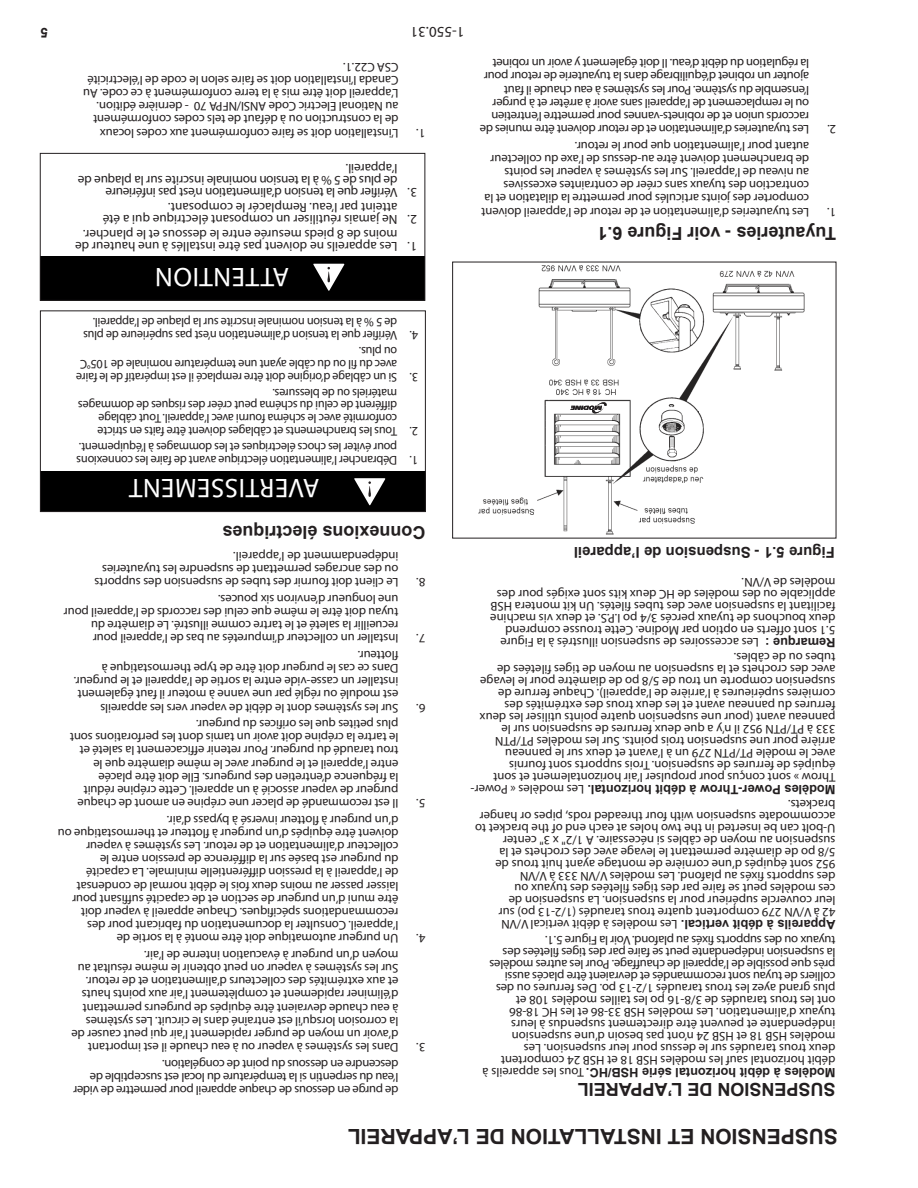
<style>
.page{position:relative;width:918px;height:1188px;background:#fff}
.page>*{position:absolute;margin:0;border:0;box-sizing:border-box;transform-origin:0 0}
.t1{font:27px "Myriad Pro";letter-spacing:.02em;color:#fff}
.t2{font:700 21px "Arial";color:#231f20}
.t3{font:700 18px "Arial";color:#231f20}
.t4{font:700 15px "Arial";color:#231f20}
.t5{font:15px "Myriad Pro";color:#231f20}
.t6{font:700 13.5px "Arial";color:#231f20}
.t7{font:13.2px/12px "Myriad Pro";color:#231f20}
.t8{font:13.2px/12px "Myriad Pro";letter-spacing:-.02em;color:#231f20}
.t9{font:12.75px/13.2px "Myriad Pro";letter-spacing:-.01em;color:#231f20}
.t10{font:12.75px/12.8px "Myriad Pro";letter-spacing:-.01em;color:#231f20;scale:.96 1}
.t11{font:700 12.75px "Arial";color:#231f20}
.s1{font-family:"Myriad Pro";font-weight:400}
.s2{font-family:"Arial";font-weight:700}
</style>
<div class="page">
<img style="left:478px;top:265px;width:327px;height:270px">
<svg style="left:570px;top:402px;width:36px;height:11px"></svg>
<div style="left:40px;top:472px;width:386px;height:40px;background:#000"></div>
<div style="left:40px;top:310px;width:386px;height:202px;border:1px solid #231f20"></div>
<div style="left:40px;top:256px;width:385px;height:44px;background:#000"></div>
<div style="left:40px;top:153px;width:385px;height:148px;border:1px solid #231f20"></div>
<svg style="left:354px;top:478px;width:32px;height:28px"></svg>
<svg style="left:313px;top:264px;width:32px;height:27px"></svg>
<p class="t6" style="left:48px;top:40px;width:9px;rotate:-180deg">5</p>
<p class="t5" style="left:464px;top:38px;width:55px;rotate:-180deg">1-550.31</p>
<p class="t9" style="left:398px;top:139px;width:317px;text-indent:-27px;rotate:-180deg">1. L’installation doit se faire conformément aux codes locaux<br>de la construction ou à défaut de tels codes conformément au National Electric Code ANSI/NFPA 70 - dernière édition.<br>L’appareil doit être mis à la terre conformément à ce code. Au Canada l’installation doit se faire selon le code de l’électricité CSA C22.1.</p>
<p class="t8" style="left:398px;top:197px;width:321px;text-indent:-20px;rotate:-180deg">3. Vérifier que la tension d’alimentation n’est pas inférieure<br>de plus de 5 % à la tension nominale inscrite sur la plaque de l’appareil.</p>
<p class="t7" style="left:398px;top:224px;width:296px;text-indent:-20px;rotate:-180deg">2. Ne jamais réutiliser un composant électrique qui a été atteint par l’eau. Remplacér le composant.</p>
<p class="t7" style="left:398px;top:252px;width:324px;text-indent:-20px;rotate:-180deg">1. Les appareils ne doivent pas être installés à une hauteur de moins de 8 pieds mesurée entre le dessous et le plancher.</p>
<h1 class="t1" style="left:289px;top:287px;width:135px;rotate:-180deg">ATTENTION</h1>
<p class="t9" style="left:809px;top:135px;width:331px;text-indent:-27px;rotate:-180deg">2. Les tuyauteries d’alimentation et de retour doivent être munies de raccords union et de robinets-vannes pour permettre l’entretien ou le remplacement de l’appareil sans avoir à arrêter et à purger l’ensemble du système. Pour les systèmes à eau chaude il faut ajouter un robinet d’équilibrage dans la tuyauterie de retour pour la régulation du débit d’eau. Il doit également y avoir un robinet</p>
<p class="t9" style="left:809px;top:218px;width:329px;text-indent:-27px;rotate:-180deg">1. Les tuyauteries d’alimentation et de retour de l’appareil doivent comporter des joints articulés pour permettre la dilatation et la contraction des tuyaux sans créer de contraintes excessives<br>au niveau de l’appareil. Sur les systèmes à vapeur les points<br>de branchement doivent être au-dessus de l’axe du collecteur autant pour l’alimentation que pour le retour.</p>
<h3 class="t3" style="left:836px;top:243px;width:240px;rotate:-180deg">Tuyauteries - voir Figure 6.1</h3>
<p class="t10" style="left:397px;top:341px;width:329px;text-indent:-21px;rotate:-180deg">4. Vérifier que la tension d’alimentation n’est pas supérieure de plus de 5 % à la tension nominale inscrite sur la plaque de l’appareil.</p>
<p class="t10" style="left:397px;top:382px;width:336px;text-indent:-21px;rotate:-180deg">3. Si un câblage d’origine doit être remplacé il est impératif de le faire avec du fil ou du câble ayant une température nominale de 105°C ou plus.</p>
<p class="t10" style="left:397px;top:437px;width:334px;text-indent:-21px;rotate:-180deg">2. Tous les branchements et câblages doivent être faits en stricte conformité avec le schéma fourni avec l’appareil. Tout câblage différent de celui du schéma peut créer des risques de dommages matériels ou de blessures.</p>
<p class="t10" style="left:418px;top:465px;width:358px;text-align:right;rotate:-180deg">1. Débrancher l’alimentation électrique avant de faire les connexions pour éviter les chocs électriques et les dommages à l’équipement.</p>
<h1 class="t1" style="left:320px;top:498px;width:192px;rotate:-180deg">AVERTISSEMENT</h1>
<h3 class="t3" style="left:425px;top:542px;width:205px;rotate:-180deg">Connexions électriques</h3>
<p class="t9" style="left:398px;top:588px;width:305px;text-indent:-27px;rotate:-180deg">8. Le client doit fournir des tubes de suspension des supports ou des ancrages permettant de suspendre les tuyauteries indépendamment de l’appareil.</p>
<p class="t9" style="left:398px;top:644px;width:336px;text-indent:-27px;rotate:-180deg">7. Installer un collecteur d’impuretés au bas de l’appareil pour recueillir la saleté et le tartre comme illustré. Le diamètre du tuyau doit être le même que celui des raccords de l’appareil pour une longueur d’environ six pouces.</p>
<p class="t9" style="left:398px;top:714px;width:326px;text-indent:-27px;rotate:-180deg">6. Sur les systèmes dont le débit de vapeur vers les appareils<br>est modulé ou réglé par une vanne à moteur il faut également installer un casse-vide entre la sortie de l’appareil et le purgeur.<br>Dans ce cas le purgeur doit être de type thermostatique à flotteur.</p>
<p class="t9" style="left:398px;top:809px;width:330px;text-indent:-27px;rotate:-180deg">5. Il est recommandé de placer une crépine en amont de chaque purgeur de vapeur associé à un appareil. Cette crépine réduit<br>la fréquence d’entretien des purgeurs. Elle doit être placée entre l’appareil et le purgeur avec le même diamètre que le trou taraudé du purgeur. Pour retenir efficacement la saleté et le tartre la crépine doit avoir un tamis dont les perforations sont plus petites que les orifices du purgeur.</p>
<p class="t9" style="left:398px;top:944px;width:342px;text-indent:-27px;rotate:-180deg">4. Un purgeur automatique doit être monté à la sortie de<br>l’appareil. Consulter la documentation du fabricant pour des recommandations spécifiques. Chaque appareil à vapeur doit être muni d’un purgeur de section et de capacité suffisant pour laisser passer au moins deux fois le débit normal de condensat<br>de l’appareil à la pression différentielle minimale. La capacité<br>du purgeur est basée sur la différence de pression entre le collecteur d’alimentation et de retour. Les systèmes à vapeur doivent être équipés d’un purgeur à flotteur et thermostatique ou d’un purgeur à flotteur inversé à bypass d’air.</p>
<p class="t9" style="left:398px;top:1053px;width:329px;text-indent:-27px;rotate:-180deg">3. Dans les systèmes à vapeur ou à eau chaude il est important d’avoir un moyen de purger rapidement l’air qui peut causer de la corrosion lorsqu’il est entraîné dans le circuit. Les systèmes<br>à eau chaude devraient être équipés de purgeurs permettant d’éliminer rapidement et complètement l’air aux points hauts et aux extrémités des collecteurs d’alimentation et de retour.<br>Sur les systèmes à vapeur on peut obtenir le même résultat au moyen d’un purgeur à évacuation interne de l’air.</p>
<p class="t9" style="left:398px;top:1096px;width:327px;rotate:-180deg">de purge en dessous de chaque appareil pour permettre de vider l’eau du serpentin si la température du local est susceptible de descendre en dessous du point de congélation.</p>
<p class="t4" style="left:835px;top:561px;width:262px;rotate:-180deg">Figure 5.1 - Suspension de l’appareil</p>
<p class="t9" style="left:836px;top:635px;width:347px;line-height:12px;rotate:-180deg">5.1 sont offerts en option par Modine. Cette trousse comprend deux bouchons de tuyaux percés 3/4 po I.P.S. et deux vis machine facilitant la suspension avec des tubes filetés. Un kit montera HSB applicable ou des modèles de HC deux kits sont exigés pour des modèles de V/VN.</p>
<p class="t9" style="left:759px;top:648px;width:260px;rotate:-180deg">Les accessoires de suspension illustrés à la Figure</p>
<p class="t11" style="left:836px;top:649px;width:72px;rotate:-180deg">Remarque :</p>
<p class="t9" style="left:836px;top:783px;width:357px;line-height:12px;rotate:-180deg">Throw » sont conçus pour propulser l’air horizontalement et sont équipés de ferrures de suspension. Trois supports sont fournis<br>avec le modèle PT/PTN 279 un à l’avant et deux sur le panneau arrière pour une suspension trois points. Sur les modèles PT/PTN 333 à PT/PTN 952 il n’y a que deux ferrures de suspension sur le panneau avant (pour une suspension quatre points utiliser les deux ferrures du panneau avant et les deux trous des extrémités des cornières supérieures à l’arrière de l’appareil). Chaque ferrure de suspension comporte un trou de 5/8 po de diamètre pour le levage avec des crochets et la suspension au moyen de tiges filetées de tubes ou de câbles.</p>
<p class="t11" style="left:836px;top:797px;width:366px;rotate:-180deg">Modèles Power-Throw à débit horizontal. <span class="s1">Les modèles « Power-</span></p>
<p class="t9" style="left:836px;top:930px;width:362px;line-height:12px;rotate:-180deg"><span class="s2">Appareils à débit vertical.</span> Les modèles à débit vertical V/VN<br>42 à V/VN 279 comportent quatre trous taraudés (1/2-13 po) sur leur couvercle supérieur pour la suspension. La suspension de<br>ces modèles peut se faire par des tiges filetées des tuyaux ou<br>des supports fixés au plafond. Les modèles V/VN 333 à V/VN<br>952 sont équipés d’une cornière de montage ayant huit trous de 5/8 po de diamètre permettant le levage avec des crochets et la suspension au moyen de câbles si nécessaire. A 1/2" x 3" center U-bolt can be inserted in the two holes at each end of the bracket to accommodate suspension with four threaded rods, pipes or hanger brackets.</p>
<p class="t9" style="left:836px;top:1065px;width:348px;line-height:12px;rotate:-180deg">débit horizontal sauf les modèles HSB 18 et HSB 24 comportent deux trous taraudés sur le dessus pour leur suspension. Les modèles HSB 18 et HSB 24 n’ont pas besoin d’une suspension indépendante et peuvent être directement suspendus à leurs tuyaux d’alimentation. Les modèles HSB 33-86 et les HC 18-86 ont les trous taraudés de 3/8-16 po les tailles modèles 108 et<br>plus grand ayez les trous taraudés 1/2-13 po. Des ferrures ou des colliers de tuyau sont recommandés et devraient être placés aussi près que possible de l’appareil de chauffage. Pour les autres modèles la suspension indépendante peut se faire par des tiges filetées des tuyaux ou des supports fixés au plafond. Voir la Figure 5.1.</p>
<p class="t11" style="left:836px;top:1079px;width:355px;rotate:-180deg">Modèles à débit horizontal série HSB/HC. <span class="s1">Tous les appareils à</span></p>
<h3 class="t3" style="left:836px;top:1099px;width:259px;rotate:-180deg">SUSPENSION DE L’APPAREIL</h3>
<h2 class="t2" style="left:838px;top:1148px;width:492px;rotate:-180deg">SUSPENSION ET INSTALLATION DE L’APPAREIL</h2>
</div>
